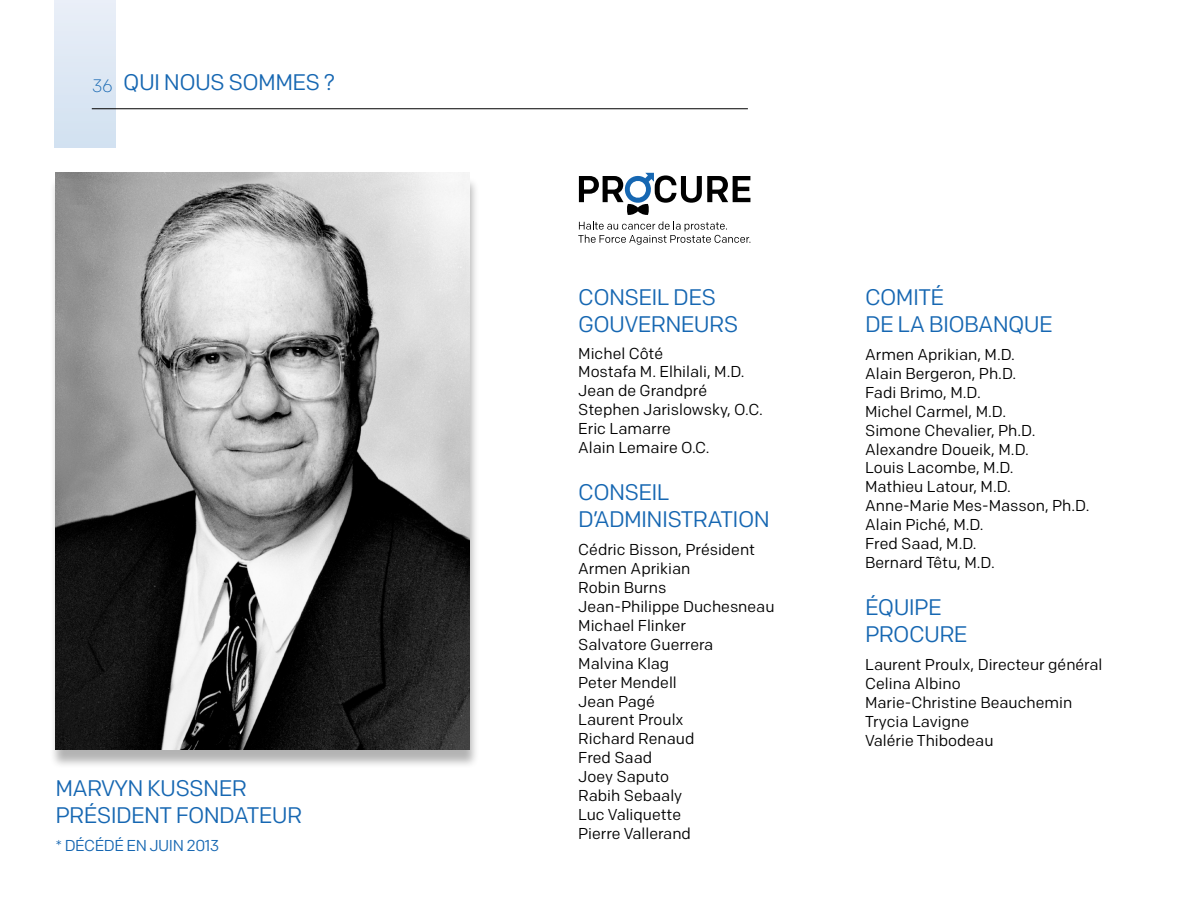
<style>
.page{position:relative;width:1188px;height:918px;background:#fff}
.page>*{position:absolute;margin:0;border:0;box-sizing:border-box;transform-origin:0 0}
.t1{font:22.5px/27px "Colfax";letter-spacing:-.03em;color:#1667b2}
.t2{font:15.75px/18.9px "Colfax";color:#000}
.t3{font:15.75px "Colfax";letter-spacing:-.03em;color:#1667b2}
.s1{font-weight:300;font-size:18px}
</style>
<div class="page">
<div style="left:54px;top:0;width:61px;height:148px;background:#dde8f4"></div>
<hr style="left:92px;top:108px;width:656px;height:1px;background:#000">
<div style="left:49px;top:176px;width:430px;height:593px;background:#000;opacity:.3"></div>
<img style="left:56px;top:173px;width:414px;height:576px">
<svg style="left:579px;top:173px;width:171px;height:42px"></svg>
<svg style="left:578px;top:221px;width:172px;height:24px"></svg>
<h1 class="t1" style="left:92px;top:69px;width:88px"><span class="s1">36</span> Qui nous</h1>
<h1 class="t1" style="left:229px;top:69px;width:108px">sommes ?</h1>
<h1 class="t1" style="left:56px;top:775px;width:32px">Marvyn</h1>
<h1 class="t1" style="left:147px;top:775px;width:28px">Kussner</h1>
<h1 class="t1" style="left:56px;top:802px;width:26px">Prési</h1>
<h1 class="t1" style="left:116px;top:802px;width:29px">dent</h1>
<h1 class="t1" style="left:176px;top:802px;width:15px">fon</h1>
<h1 class="t1" style="left:219px;top:802px;width:29px">dateur</h1>
<p class="t3" style="left:56px;top:836px;width:30px">* décé</p>
<p class="t3" style="left:104px;top:836px;width:55px">déen juin</p>
<p class="t3" style="left:187px;top:836px;width:34px">2013</p>
<h1 class="t1" style="left:578px;top:284px;width:162px">CONSEIL DES<br>GOUVERNEURS</h1>
<p class="t2" style="left:578px;top:344px;width:186px">M ichel Côté<br>Mostafa M. Elhilali, M.D.<br>Jean de Grandpré<br>Stephen Jarislowsky, O.C.<br>Eric Lamarre<br>Alain Lemaire O.C.</p>
<h1 class="t1" style="left:578px;top:479px;width:193px">CONSEIL<br>D’ADM INISTRATION</h1>
<p class="t2" style="left:578px;top:540px;width:198px">Cédric Bisson, Président<br>Armen Aprikian<br>Robin Burns<br>Jean-Philippe Duchesneau<br>Michael Flinker<br>Salvatore Guerrera<br>Malvina Klag<br>Peter Mendell<br>Jean Pagé<br>Laurent Proulx<br>Richard Renaud<br>Fred Saad<br>Joey Saputo<br>Rabih Sebaaly<br>Luc Valiquette<br>Pierre Vallerand</p>
<h1 class="t1" style="left:865px;top:284px;width:189px">COM ITÉ<br>DE LA BIOBANQUE</h1>
<p class="t2" style="left:865px;top:345px;width:226px">Armen Aprikian, M.D.<br>Alain Bergeron, Ph.D.<br>Fadi Brimo, M.D.<br>M ichel Carmel, M.D.<br>Simone Chevalier, Ph.D.<br>Alexandre Doueik, M.D.<br>Louis Lacombe, M.D.<br>Mathieu Latour, M.D.<br>Anne-Marie Mes-Masson, Ph.D.<br>Alain Piché, M.D.<br>Fred Saad, M .D.<br>Bernard Têtu, M .D.</p>
<h1 class="t1" style="left:865px;top:594px;width:104px">ÉQUIPE<br>PROCURE</h1>
<p class="t2" style="left:865px;top:655px;width:239px">Laurent Proulx, Directeur général<br>Celina Albino<br>Marie-Christine Beauchemin<br>Trycia Lavigne<br>Valérie Thibodeau</p>
</div>
